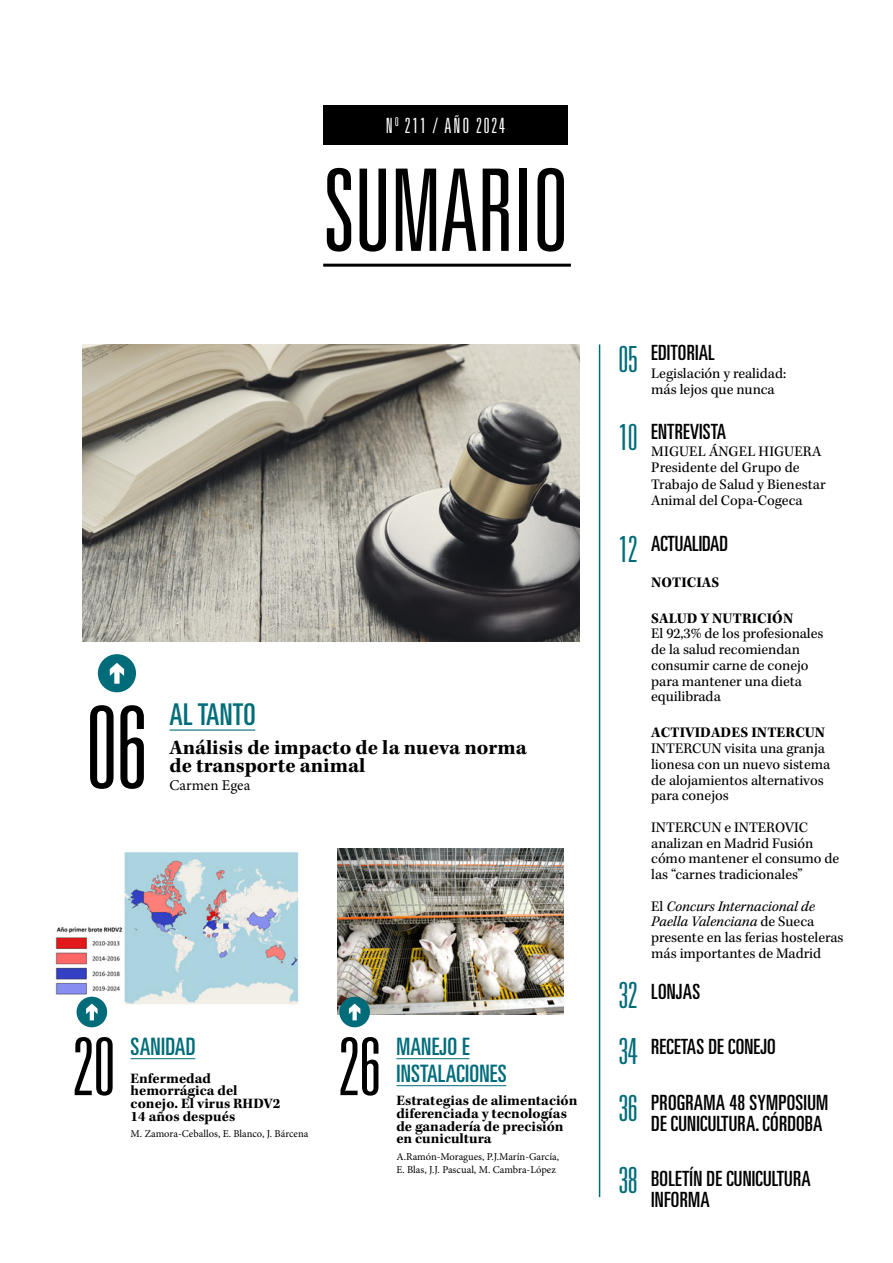
<style>
.page{position:relative;width:893px;height:1263px;background:#fff}
.page>*{position:absolute;margin:0;border:0;box-sizing:border-box;transform-origin:0 0}
.t1{font:300 ultra-condensed 114px "Univers LT Std";letter-spacing:-.01em;color:#000}
.t2{font:300 ultra-condensed 79.8px "Univers LT Std";color:#000}
.t3{font:300 ultra-condensed 36px/56.1px "Univers LT Std";letter-spacing:-.01em;color:#006c7a}
.t4{font:ultra-condensed 30px "Univers LT Std";letter-spacing:.01em;color:#006c7a}
.t5{font:ultra-condensed 24px/27px "Univers LT Std";letter-spacing:.01em;color:#006c7a}
.t6{font:ultra-condensed 21px/21px "Univers LT Std";letter-spacing:.01em;color:#000}
.t7{font:700 21px/18px "Kepler Std";color:#000}
.t8{font:300 ultra-condensed 21px "Univers LT Std";letter-spacing:.09em;color:#fff}
.t9{font:15px/15.8px "Kepler Std";letter-spacing:-.005em;color:#000}
.t10{font:700 15px "Kepler Std";letter-spacing:.005em;color:#000}
.t11{font:15px "Minion Pro";color:#000}
.t12{font:700 14.7px/12.6px "Kepler Std";color:#000}
.t13{font:10.5px/12.6px "Minion Pro";color:#000}
.s1{font-style:italic}
</style>
<div class="page">
<div style="left:323px;top:105px;width:245px;height:40px;background:#000"></div>
<hr style="left:323px;top:264px;width:248px;height:3px;background:#000">
<hr style="left:170px;top:729px;width:85px;height:2px;background:#006c7a">
<img style="left:83px;top:344px;width:496px;height:297px">
<hr style="left:599px;top:344px;width:1px;height:853px;background:#006c7a">
<hr style="left:131px;top:1058px;width:64px;height:1px;background:#006c7a">
<hr style="left:396px;top:1058px;width:73px;height:1px;background:#006c7a">
<hr style="left:396px;top:1085px;width:110px;height:1px;background:#006c7a">
<img style="left:55px;top:851px;width:244px;height:154px">
<img style="left:338px;top:849px;width:226px;height:165px">
<svg style="left:98px;top:654px;width:38px;height:38px"></svg>
<svg style="left:77px;top:997px;width:30px;height:30px"></svg>
<svg style="left:339px;top:997px;width:31px;height:30px"></svg>
<h3 class="t8" style="left:386px;top:114px;width:120px">N<sup>O</sup> 211 / AÑO 2024</h3>
<h1 class="t1" style="left:323px;top:151px;width:248px">SUMARIO</h1>
<h1 class="t1" style="left:86px;top:688px;width:63px">06</h1>
<h3 class="t4" style="left:170px;top:697px;width:88px">AL TANTO</h3>
<h3 class="t7" style="left:170px;top:739px;width:359px">Análisis de impacto de la nueva norma de transporte animal</h3>
<p class="t11" style="left:170px;top:775px;width:82px">Carmen Egea</p>
<h2 class="t2" style="left:72px;top:1025px;width:45px">20</h2>
<h2 class="t2" style="left:338px;top:1025px;width:45px">26</h2>
<h3 class="t5" style="left:131px;top:1032px;width:66px">SANIDAD</h3>
<h3 class="t5" style="left:396px;top:1032px;width:112px">MANEJO E<br>INSTALACIONES</h3>
<p class="t12" style="left:131px;top:1072px;width:151px">Enfermedad hemorrágica del conejo. El virus RHDV2<br>14 años después</p>
<p class="t13" style="left:131px;top:1127px;width:179px">M. Zamora-Ceballos, E. Blanco, J. Bárcena</p>
<p class="t12" style="left:396px;top:1095px;width:182px">Estrategias de alimentación diferenciada y tecnologías de ganadería de precisión en cunicultura</p>
<p class="t13" style="left:396px;top:1150px;width:164px">A.Ramón-Moragues, P.J.Marín-García,<br>E. Blas, J.J. Pascual, M. Cambra-López</p>
<h3 class="t3" style="left:618px;top:319px;width:21px;line-height:78.4px">05<br>10</h3>
<h3 class="t3" style="left:618px;top:521px;width:21px">12</h3>
<h3 class="t3" style="left:618px;top:967px;width:21px;text-align:justify">32<br>34<br>36</h3>
<h3 class="t3" style="left:618px;top:1152px;width:21px">38</h3>
<h3 class="t6" style="left:651px;top:342px;width:65px">EDITORIAL</h3>
<p class="t9" style="left:651px;top:365px;width:136px;line-height:16.5px">Legislación y realidad: más lejos que nunca</p>
<h3 class="t6" style="left:651px;top:421px;width:76px">ENTREVISTA</h3>
<p class="t9" style="left:651px;top:443px;width:176px;line-height:16.5px">MIGUEL ÁNGEL HIGUERA<br>Presidente del Grupo de<br>Trabajo de Salud y Bienestar<br>Animal del Copa-Cogeca</p>
<h3 class="t6" style="left:651px;top:533px;width:78px">ACTUALIDAD</h3>
<p class="t10" style="left:651px;top:573px;width:70px">NOTICIAS</p>
<p class="t10" style="left:651px;top:609px;width:143px">SALUD Y NUTRICIÓN</p>
<p class="t9" style="left:651px;top:626px;width:174px">El 92,3% de los profesionales de la salud recomiendan consumir carne de conejo para mantener una dieta equilibrada</p>
<p class="t10" style="left:651px;top:724px;width:175px">ACTIVIDADES INTERCUN</p>
<p class="t9" style="left:651px;top:741px;width:180px">INTERCUN visita una granja lionesa con un nuevo sistema de alojamientos alternativos para conejos</p>
<p class="t9" style="left:651px;top:820px;width:190px">INTERCUN e INTEROVIC analizan en Madrid Fusión cómo mantener el consumo de las “carnes tradicionales”</p>
<p class="t9" style="left:651px;top:899px;width:194px">El <span class="s1">Concurs Internacional de<br>Paella Valenciana</span> de Sueca presente en las ferias hosteleras más importantes de Madrid</p>
<h3 class="t6" style="left:651px;top:980px;width:50px">LONJAS</h3>
<h3 class="t6" style="left:651px;top:1036px;width:126px">RECETAS DE CONEJO</h3>
<h3 class="t6" style="left:651px;top:1091px;width:178px">PROGRAMA 48 SYMPOSIUM<br>DE CUNICULTURA. CÓRDOBA</h3>
<h3 class="t6" style="left:651px;top:1168px;width:161px">BOLETÍN DE CUNICULTURA<br>INFORMA</h3>
</div>
